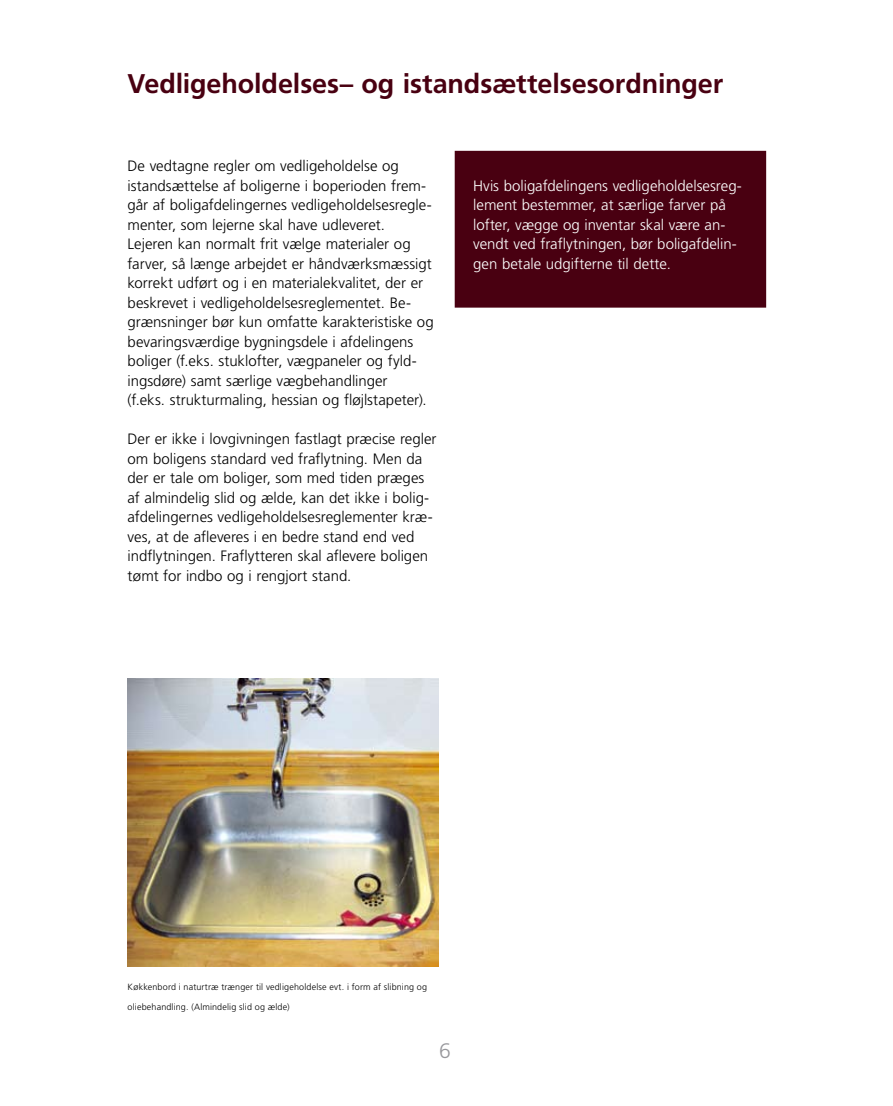
<style>
.page{position:relative;width:893px;height:1106px;background:#fff}
.page>*{position:absolute;margin:0;border:0;box-sizing:border-box;transform-origin:0 0}
.t1{font:700 27px "Frutiger LT";letter-spacing:-.005em;color:#490011}
.t2{font:300 15px/19.5px "Frutiger LT";color:#000}
.t3{font:300 15px/19.5px "Frutiger LT";color:#fff}
.t4{font:300 9px/19.5px "Frutiger LT";letter-spacing:.015em;color:#000}
</style>
<div class="page">
<div style="left:455px;top:152px;width:310px;height:155px;background:#490011"></div>
<div style="left:455px;top:151px;width:311px;height:157px;border:2px solid #490011"></div>
<img style="left:128px;top:678px;width:310px;height:288px">
<h1 class="t1" style="left:128px;top:68px;width:597px">Vedligeholdelses– og istandsættelsesordninger</h1>
<p class="t2" style="left:128px;top:156px;width:308px">De vedtagne regler om vedligeholdelse og istandsættelse af boligerne i boperioden frem&shy;går af boligafdelingernes vedligeholdelsesregle&shy;menter, som lejerne skal have udleveret.<br>Lejeren kan normalt frit vælge materialer og farver, så længe arbejdet er håndværksmæssigt korrekt udført og i en materialekvalitet, der er beskrevet i vedligeholdelsesreglementet. Be&shy;grænsninger bør kun omfatte karakteristiske og bevaringsværdige bygningsdele i afdelingens boliger (f.eks. stuklofter, vægpaneler og fyld&shy;ingsdøre) samt særlige vægbehandlinger<br>(f.eks. strukturmaling, hessian og fløjlstapeter).</p>
<p class="t2" style="left:128px;top:429px;width:311px">Der er ikke i lovgivningen fastlagt præcise regler om boligens standard ved fraflytning. Men da der er tale om boliger, som med tiden præges af almindelig slid og ælde, kan det ikke i bolig&shy;afdelingernes vedligeholdelsesreglementer kræ&shy;ves, at de afleveres i en bedre stand end ved indflytningen. Fraflytteren skal aflevere boligen tømt for indbo og i rengjort stand.</p>
<p class="t3" style="left:473px;top:176px;width:270px">Hvis boligafdelingens vedligeholdelsesreg&shy;lement bestemmer, at særlige farver på lofter, vægge og inventar skal være an&shy;vendt ved fraflytningen, bør boligafdelin&shy;gen betale udgifterne til dette.</p>
<p class="t4" style="left:128px;top:977px;width:301px">Køkkenbord i naturtræ trænger til vedligeholdelse evt. i form af slibning og oliebehandling. (Almindelig slid og ælde)</p>
</div>
